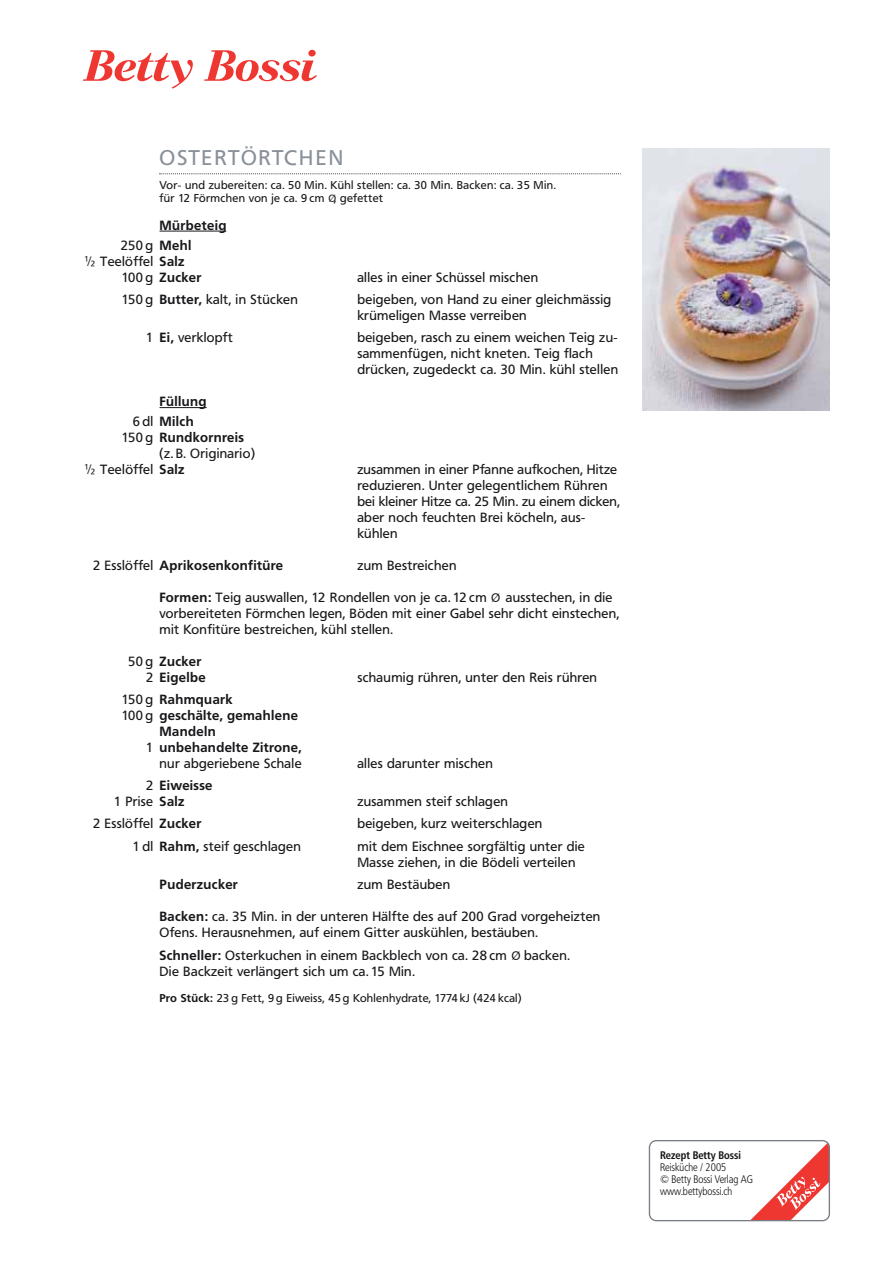
<style>
.page{position:relative;width:893px;height:1262px;background:#fff}
.page>*{position:absolute;margin:0;border:0;box-sizing:border-box;transform-origin:0 0}
.t1{font:21px "Frutiger BB Regular";letter-spacing:.08em;color:#899098}
.t2{font:13.2px/15.9px "Frutiger BB Regular";letter-spacing:.025em;color:#17171a}
.t3{font:13.2px/20.2px "Frutiger BB Bold";letter-spacing:.03em;color:#17171a}
.t4{font:11.25px/12.8px "Frutiger BB Regular";letter-spacing:.03em;color:#17171a}
.t5{font:10.8px/12px "Frutiger BB Con Light";color:#17171a}
.t6{font:10.8px "Frutiger BB Con Bold";color:#17171a}
.s1{font-family:"Frutiger BB Bold"}
.s2{font-family:"Frutiger BB Regular"}
</style>
<div class="page">
<svg style="left:83px;top:50px;width:110px;height:39px"></svg>
<svg style="left:204px;top:50px;width:113px;height:31px"></svg>
<svg style="left:648px;top:1140px;width:182px;height:81px"></svg>
<svg style="left:159px;top:173px;width:462px;height:1px"></svg>
<hr style="left:159px;top:231px;width:67px;height:1px;background:#17171a">
<hr style="left:159px;top:407px;width:48px;height:1px;background:#17171a">
<img style="left:642px;top:149px;width:187px;height:261px">
<h1 class="t1" style="left:159px;top:147px;width:185px">OSTERTÖRTCHEN</h1>
<p class="t4" style="left:159px;top:179px;width:398px">Vor- und zubereiten: ca. 50 Min. Kühl stellen: ca. 30 Min. Backen: ca. 35 Min. für 12 Förmchen von je ca. 9 cm Ø, gefettet</p>
<p class="t3" style="left:159px;top:216px;width:68px">Mürbeteig</p>
<p class="t2" style="left:84px;top:238px;width:109px;text-indent:36px">250 g <span class="s1">Mehl </span>∫ Teelöffel <span class="s1">Salz</span></p>
<p class="t3" style="left:122px;top:268px;width:81px"><span class="s2">100 g</span> Zucker</p>
<p class="t2" style="left:357px;top:270px;width:182px">alles in einer Schüssel mischen</p>
<p class="t2" style="left:122px;top:292px;width:178px">150 g <span class="s1">Butter,</span> kalt, in Stücken</p>
<p class="t2" style="left:357px;top:292px;width:255px">beigeben, von Hand zu einer gleichmässig krümeligen Masse verreiben</p>
<p class="t2" style="left:146px;top:330px;width:88px">1 <span class="s1">Ei,</span> verklopft</p>
<p class="t2" style="left:357px;top:330px;width:262px">beigeben, rasch zu einem weichen Teig zu&shy;sammenfügen, nicht kneten. Teig flach drücken, zugedeckt ca. 30 Min. kühl stellen</p>
<p class="t3" style="left:133px;top:392px;width:75px;text-indent:27px">Füllung<br><span class="s2">6 dl</span> Milch</p>
<p class="t3" style="left:122px;top:428px;width:124px"><span class="s2">150 g</span> Rundkornreis</p>
<p class="t2" style="left:84px;top:446px;width:172px;text-indent:75px">(z. B. Originario) ∫ Teelöffel <span class="s1">Salz</span></p>
<p class="t2" style="left:357px;top:462px;width:264px">zusammen in einer Pfanne aufkochen, Hitze reduzieren. Unter gelegentlichem Rühren bei kleiner Hitze ca. 25 Min. zu einem dicken, aber noch feuchten Brei köcheln, aus&shy;kühlen</p>
<p class="t3" style="left:93px;top:556px;width:191px"><span class="s2">2 Esslöffel</span> Aprikosenkonfitüre</p>
<p class="t2" style="left:357px;top:558px;width:101px">zum Bestreichen</p>
<p class="t2" style="left:159px;top:590px;width:461px"><span class="s1">Formen:</span> Teig auswallen, 12 Rondellen von je ca. 12 cm Ø ausstechen, in die vorbereiteten Förmchen legen, Böden mit einer Gabel sehr dicht einstechen, mit Konfitüre bestreichen, kühl stellen.</p>
<p class="t3" style="left:146px;top:654px;width:61px;line-height:15.9px;text-indent:-18px"><span class="s2">50 g</span> Zucker<br><span class="s2">2</span> Eigelbe</p>
<p class="t2" style="left:357px;top:670px;width:241px">schaumig rühren, unter den Reis rühren</p>
<p class="t3" style="left:122px;top:690px;width:112px"><span class="s2">150 g</span> Rahmquark</p>
<p class="t3" style="left:122px;top:706px;width:177px"><span class="s2">100 g</span> geschälte, gemahlene</p>
<p class="t3" style="left:159px;top:721px;width:58px">Mandeln</p>
<p class="t3" style="left:146px;top:737px;width:157px"><span class="s2">1</span> unbehandelte Zitrone,</p>
<p class="t2" style="left:159px;top:756px;width:143px">nur abgeriebene Schale</p>
<p class="t2" style="left:357px;top:756px;width:137px">alles darunter mischen</p>
<p class="t3" style="left:146px;top:776px;width:68px"><span class="s2">2</span> Eiweisse</p>
<p class="t2" style="left:114px;top:794px;width:72px">1 Prise <span class="s1">Salz</span></p>
<p class="t2" style="left:357px;top:794px;width:152px">zusammen steif schlagen</p>
<p class="t2" style="left:93px;top:816px;width:110px">2 Esslöffel <span class="s1">Zucker</span></p>
<p class="t2" style="left:357px;top:816px;width:186px">beigeben, kurz weiterschlagen</p>
<p class="t2" style="left:133px;top:839px;width:170px">1 dl <span class="s1">Rahm,</span> steif geschlagen</p>
<p class="t2" style="left:357px;top:839px;width:229px">mit dem Eischnee sorgfältig unter die<br>Masse ziehen, in die Bödeli verteilen</p>
<p class="t3" style="left:159px;top:875px;width:80px">Puderzucker</p>
<p class="t2" style="left:357px;top:877px;width:94px">zum Bestäuben</p>
<p class="t2" style="left:159px;top:909px;width:442px"><span class="s1">Backen:</span> ca. 35 Min. in der unteren Hälfte des auf 200 Grad vorgeheizten<br>Ofens. Herausnehmen, auf einem Gitter auskühlen, bestäuben.</p>
<p class="t2" style="left:159px;top:948px;width:412px"><span class="s1">Schneller:</span> Osterkuchen in einem Backblech von ca. 28 cm Ø backen.<br>Die Backzeit verlängert sich um ca. 15 Min.</p>
<p class="t4" style="left:159px;top:992px;width:363px"><span class="s1">Pro Stück:</span> 23 g Fett, 9 g Eiweiss, 45 g Kohlenhydrate, 1774 kJ (424 kcal)</p>
<p class="t6" style="left:660px;top:1148px;width:82px">Rezept Betty Bossi</p>
<p class="t5" style="left:660px;top:1160px;width:94px">Reisküche / 2005<br>© Betty Bossi Verlag AG www.bettybossi.ch</p>
</div>
